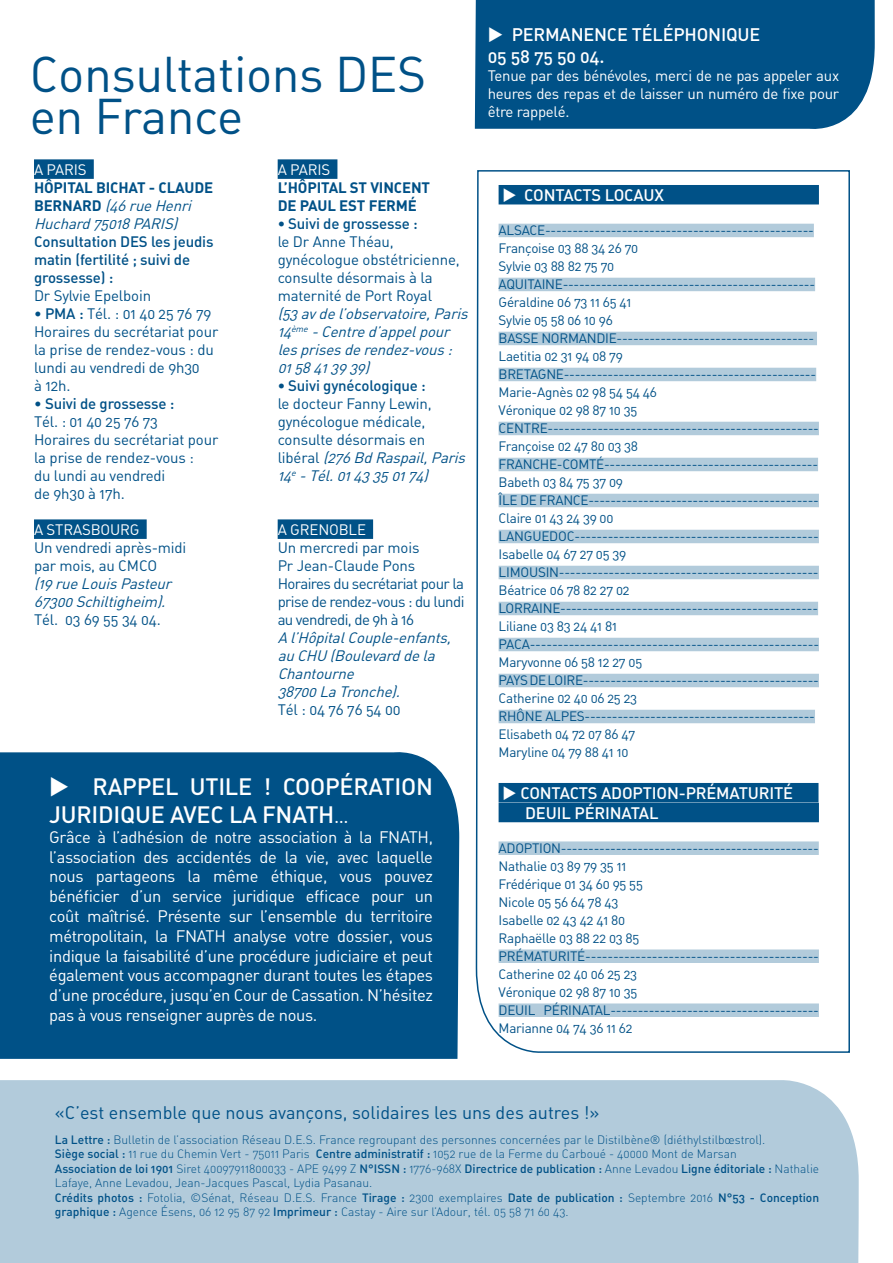
<style>
.page{position:relative;width:893px;height:1263px;background:#fff}
.page>*{position:absolute;margin:0;border:0;box-sizing:border-box;transform-origin:0 0}
.t1{font:49.5px/42px "DIN Regular Alternate";letter-spacing:-.01em;color:#005187}
.t2{font:23.4px/28px "DIN Medium Alternate";letter-spacing:-.01em;color:#fff}
.t3{font:18px "DIN Regular Alternate";color:#005187}
.t4{font:18px/21.6px "DIN Medium Alternate";letter-spacing:-.01em;color:#fff}
.t5{font:16.5px/19.8px "DIN Regular Alternate";letter-spacing:-.02em;color:#fff;text-align:justify}
.t6{font:16.5px/19.8px "DIN Medium Alternate";letter-spacing:-.01em;color:#fff}
.t7{font:15px/18px "DIN Regular Alternate";letter-spacing:-.01em;color:#005187}
.t8{font:italic 15px/18px "DIN Regular Alternate";color:#005187}
.t9{font:15px/18px "DIN Regular Alternate";letter-spacing:-.02em;color:#fff;text-align:justify}
.t10{font:15px/18px "DIN Medium Alternate";letter-spacing:-.01em;color:#005187}
.t11{font:15px/18px "DIN Regular Alternate";letter-spacing:-.04em;color:#005187}
.t12{font:15px/18px "DIN Bold Alternate";letter-spacing:-.01em;color:#005187}
.t13{font:13.5px/18px "DIN Regular Alternate";letter-spacing:-.02em;color:#005187}
.t14{font:12px/14.4px "DIN Light Alternate";color:#005187}
.t15{font:12px "DIN Medium Alternate";color:#005187}
.s1{font-family:"DIN Bold Alternate";font-style:normal}
.s2{font-family:"DIN Medium Alternate"}
.s3{font-family:"DIN Bold Alternate"}
.s4{font-style:italic}
.s5{font-family:"DIN Regular Alternate";font-size:19.2px}
.s6{font-family:"DIN Light Alternate"}
</style>
<div class="page">
<svg style="left:475px;top:170px;width:375px;height:883px"></svg>
<div style="left:499px;top:185px;width:320px;height:19px;background:#005187"></div>
<div style="left:499px;top:224px;width:315px;height:13px;background:#b2cbdb"></div>
<div style="left:499px;top:278px;width:316px;height:13px;background:#b2cbdb"></div>
<div style="left:499px;top:332px;width:318px;height:13px;background:#b2cbdb"></div>
<div style="left:499px;top:368px;width:317px;height:13px;background:#b2cbdb"></div>
<div style="left:499px;top:422px;width:320px;height:13px;background:#b2cbdb"></div>
<div style="left:499px;top:458px;width:319px;height:13px;background:#b2cbdb"></div>
<div style="left:499px;top:494px;width:320px;height:13px;background:#b2cbdb"></div>
<div style="left:499px;top:530px;width:320px;height:13px;background:#b2cbdb"></div>
<div style="left:499px;top:566px;width:320px;height:13px;background:#b2cbdb"></div>
<div style="left:499px;top:602px;width:319px;height:13px;background:#b2cbdb"></div>
<div style="left:499px;top:638px;width:320px;height:13px;background:#b2cbdb"></div>
<div style="left:499px;top:674px;width:320px;height:13px;background:#b2cbdb"></div>
<div style="left:499px;top:710px;width:316px;height:13px;background:#b2cbdb"></div>
<div style="left:499px;top:783px;width:319px;height:19px;background:#005187"></div>
<div style="left:499px;top:803px;width:320px;height:19px;background:#005187"></div>
<div style="left:499px;top:841px;width:320px;height:14px;background:#b2cbdb"></div>
<div style="left:499px;top:949px;width:320px;height:14px;background:#b2cbdb"></div>
<div style="left:499px;top:1003px;width:320px;height:14px;background:#b2cbdb"></div>
<div style="left:34px;top:159px;width:60px;height:20px;background:#005187"></div>
<div style="left:34px;top:519px;width:113px;height:20px;background:#005187"></div>
<div style="left:278px;top:159px;width:59px;height:20px;background:#005187"></div>
<div style="left:278px;top:519px;width:95px;height:20px;background:#005187"></div>
<div style="left:474px;top:0;width:401px;height:129px;background:#005187"></div>
<div style="left:488px;top:19px;width:272px;height:27px;background:#005187"></div>
<div style="left:488px;top:40px;width:121px;height:28px;background:#005187"></div>
<div style="left:0;top:1080px;width:859px;height:183px;background:#b2cbdb"></div>
<div style="left:0;top:752px;width:460px;height:307px;background:#005187"></div>
<div style="left:49px;top:772px;width:384px;height:28px;background:#005187"></div>
<div style="left:49px;top:801px;width:285px;height:27px;background:#005187"></div>
<h1 class="t1" style="left:30px;top:57px;width:398px">Consultations DES en France</h1>
<p class="t9" style="left:34px;top:162px;width:54px">A PARIS</p>
<p class="t12" style="left:34px;top:180px;width:181px">HÔPITAL BICHAT - CLAUDE</p>
<p class="t8" style="left:34px;top:198px;width:162px"><span class="s1">B E R N A R D</span> (46 rue Henri<br>Huchard 75018 PARIS)</p>
<p class="t10" style="left:34px;top:234px;width:181px">Consultation DES les jeudis matin (fertilité ; suivi de grossesse) :</p>
<p class="t7" style="left:34px;top:288px;width:119px">Dr Sylvie Epelboin</p>
<p class="t7" style="left:34px;top:306px;width:186px"><span class="s2">• PMA :</span> Tél. : 01 40 25 76 79<br>Horaires du secrétariat pour la prise de rendez-vous : du lundi au vendredi de 9h30<br>à 12h.</p>
<p class="t10" style="left:34px;top:396px;width:142px">• Suivi de grossesse :</p>
<p class="t7" style="left:34px;top:414px;width:186px">Tél. : 01 40 25 76 73<br>Horaires du secrétariat pour la prise de rendez-vous :<br>du lundi au vendredi<br>de 9h30 à 17h.</p>
<p class="t9" style="left:34px;top:522px;width:107px">A STRASBOURG</p>
<p class="t7" style="left:34px;top:540px;width:154px">Un vendredi après-midi par mois, au CMCO</p>
<p class="t8" style="left:34px;top:576px;width:142px">(19 rue LouisPasteur<br>67300 Schiltigheim).</p>
<p class="t7" style="left:34px;top:612px;width:128px">Tél. 03 69 55 34 04.</p>
<p class="t9" style="left:278px;top:162px;width:54px">A PARIS</p>
<p class="t12" style="left:278px;top:180px;width:154px">L’HÔPITAL ST VINCENT<br>DE PAUL EST FERMÉ</p>
<p class="t10" style="left:278px;top:216px;width:142px"><span class="s3">•</span> Suivi de grossesse :</p>
<p class="t7" style="left:278px;top:234px;width:184px">le Dr Anne Théau, gynécologue obstétricienne, consulte désormais à la maternité de Port Royal</p>
<p class="t8" style="left:278px;top:306px;width:195px">(53 avde l’observatoire,Paris<br>14<sup>ème</sup> -Centre d’appelpour lesprisesde rendez-vous:<br>0158 4139 39)</p>
<p class="t10" style="left:278px;top:378px;width:150px"><span class="s3">•</span> Suivi gynécologique :</p>
<p class="t7" style="left:278px;top:396px;width:193px">le docteur Fanny Lewin, gynécologue médicale, consulte désormais en<br>l i b é r a l <span class="s4">(276 Bd Raspail,Paris<br>14</span><sup>e</sup> <span class="s4">-Tél.0143 35 0174)</span></p>
<p class="t9" style="left:278px;top:522px;width:90px">A GRENOBLE</p>
<p class="t11" style="left:278px;top:540px;width:188px">Un mercredi par mois<br>Pr Jean-Claude Pons<br>Horaires du secrétariat pour la prise de rendez-vous : du lundi au vendredi, de 9h à 16</p>
<p class="t8" style="left:278px;top:630px;width:178px">A l’HôpitalCouple-enfants, au CHU (Boulevard de la<br>Chantourne<br>38700 La Tronche).</p>
<p class="t7" style="left:278px;top:702px;width:125px">Tél : 04 76 76 54 00</p>
<h2 class="t2" style="left:49px;top:774px;width:385px">◆ RAPPEL UTILE ! COOPÉRATION<br>JURIDIQUE AVEC LA FNATH<span class="s5">…</span></h2>
<p class="t5" style="left:49px;top:828px;width:385px">Grâce à l’adhésion de notre association à la FNATH, l’association des accidentés de la vie, avec laquelle nous partageons la même éthique, vous pouvez bénéficier d’un service juridique efficace pour un coût maîtrisé. Présente sur l’ensemble du territoire métropolitain, la FNATH analyse votre dossier, vous indique la faisabilité d’une procédure judiciaire et peut également vous accompagner durant toutes les étapes d’une procédure, jusqu’en Cour de Cassation. N’hésitez pas à vous renseigner auprès de nous.</p>
<h3 class="t4" style="left:488px;top:25px;width:274px">◆ PERMANENCE TÉLÉPHONIQUE<br>05 58 75 50 04.</h3>
<p class="t9" style="left:488px;top:67px;width:353px">Tenue par des bénévoles, merci de ne pas appeler aux heures des repas et de laisser un numéro de fixe pour être rappelé.</p>
<p class="t6" style="left:502px;top:186px;width:163px">◆ CONTACTS LOCAUX</p>
<p class="t13" style="left:499px;top:222px;width:322px">ALSACE------------------------------------------------- Françoise 03 88 34 26 70<br>Sylvie 03 88 82 75 70<br>AQUITAINE---------------------------------------------- Géraldine 06 73 11 65 41<br>Sylvie 05 58 06 10 96<br>BASSE NORMANDIE------------------------------------ Laetitia 02 31 94 08 79<br>BRETAGNE---------------------------------------------- Marie-Agnès 02 98 54 54 46<br>Véronique 02 98 87 10 35<br>CENTRE------------------------------------------------- Françoise 02 47 80 03 38<br>FRANCHE-COMTÉ--------------------------------------- Babeth 03 84 75 37 09<br>ÎLE DE FRANCE------------------------------------------ Claire 01 43 24 39 00<br>LANGUEDOC-------------------------------------------- Isabelle 04 67 27 05 39<br>LIMOUSIN----------------------------------------------- Béatrice 06 78 82 27 02<br>LORRAINE----------------------------------------------- Liliane 03 83 24 41 81<br>PACA---------------------------------------------------- Maryvonne 06 58 12 27 05<br>PAYS DE LOIRE------------------------------------------- Catherine 02 40 06 25 23<br>RHÔNE ALPES------------------------------------------ Elisabeth 04 72 07 86 47<br>Maryline 04 79 88 41 10</p>
<p class="t6" style="left:525px;top:784px;width:269px;text-indent:-23px">◆ CONTACTS ADOPTION-PRÉMATURITÉ<br>DEUIL PÉRINATAL</p>
<p class="t13" style="left:499px;top:840px;width:322px">ADOPTION-----------------------------------------------<br>Nathalie 03 89 79 35 11<br>Frédérique 01 34 60 95 55<br>Nicole 05 56 64 78 43<br>Isabelle 02 43 42 41 80<br>Raphaëlle 03 88 22 03 85<br>PRÉMATURITÉ------------------------------------------<br>Catherine 02 40 06 25 23<br>Véronique 02 98 87 10 35<br>DEUIL PÉRINATAL--------------------------------------<br>Marianne 04 74 36 11 62</p>
<h3 class="t3" style="left:55px;top:1105px;width:546px">«C’est ensemble que nous avançons, solidaires les uns des autres !»</h3>
<p class="t14" style="left:55px;top:1133px;width:712px"><span class="s2">La Lettre :</span> Bulletin de l’association Réseau D.E.S. France regroupant des personnes concernées par le Distilbène® (diéthylstilbœstrol).<br><span class="s2">Siège social :</span> 11 rue du Chemin Vert - 75011 Paris <span class="s2">Centre administratif :</span> 1052 rue de la Ferme du Carboué - 40000 Mont de Marsan</p>
<p class="t15" style="left:55px;top:1163px;width:766px">Association de loi 1901 <span class="s6">Siret 40097911800033 - APE 9499 Z</span> N°ISSN : <span class="s6">1776-968X</span> Directrice de publication : <span class="s6">Anne Levadou</span> Ligne éditoriale : <span class="s6">Nathalie</span></p>
<p class="t14" style="left:55px;top:1177px;width:766px">Lafaye, Anne Levadou, Jean-Jacques Pascal, Lydia Pasanau.<br><span class="s2">Crédits photos :</span> Fotolia, ©Sénat, Réseau D.E.S. France <span class="s2">Tirage :</span> 2300 exemplaires <span class="s2">Date de publication :</span> Septembre 2016 <span class="s2">N°53 - Conception graphique :</span> Agence Ésens, 06 12 95 87 92 <span class="s2">Imprimeur :</span> Castay - Aire sur l’Adour, tél. 05 58 71 60 43.</p>
</div>
